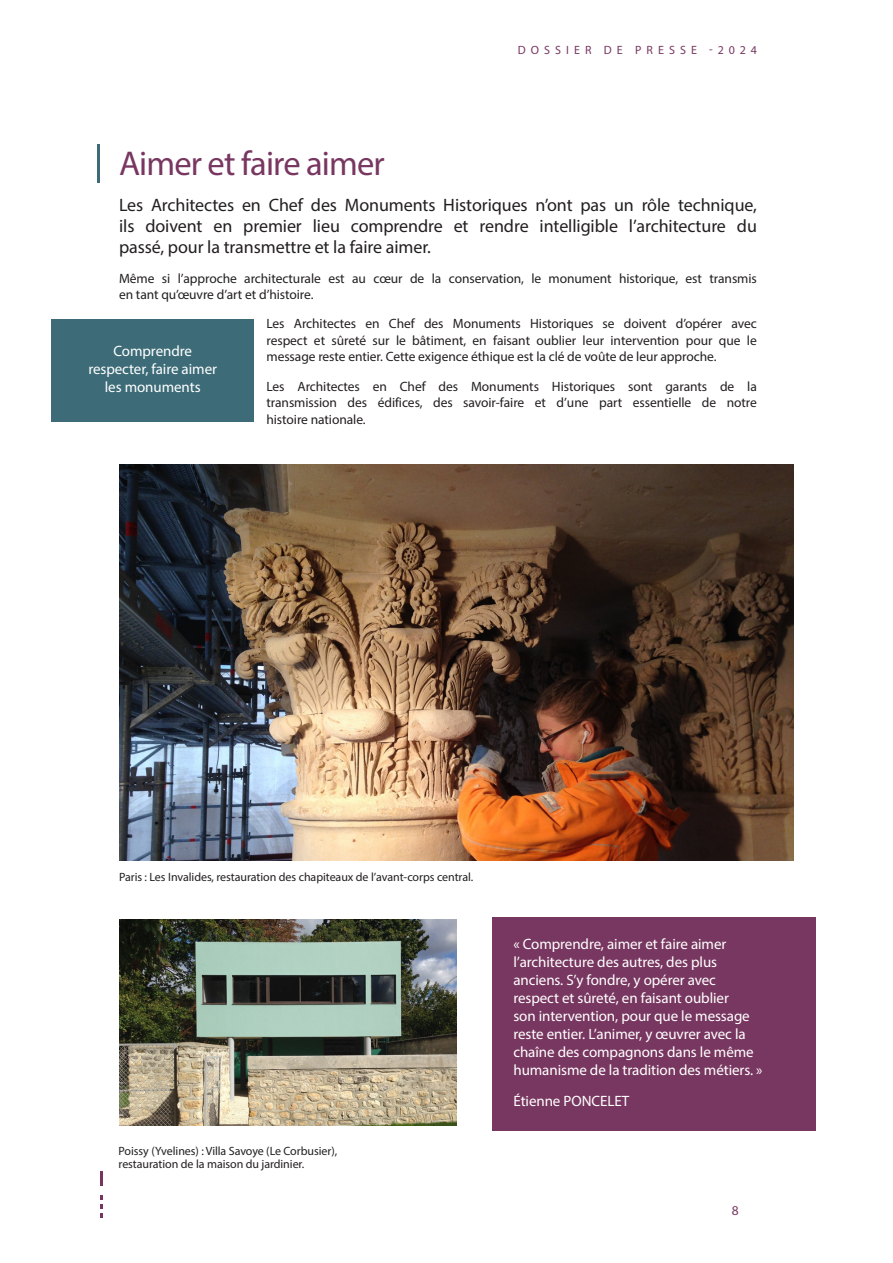
<style>
.page{position:relative;width:893px;height:1263px;background:#fff}
.page>*{position:absolute;margin:0;border:0;box-sizing:border-box;transform-origin:0 0}
.t1{font:34.5px "Myriad Pro";letter-spacing:-.025em;color:#783760}
.t2{font:18px/21px "Myriad Pro";letter-spacing:-.005em;color:#231f20;text-align:justify}
.BlocCouleur2{font:15px/18px "Myriad Pro";letter-spacing:-.005em;color:#fff}
.BlocCouleur1{font:15px/18px "Myriad Pro";letter-spacing:-.005em;color:#fff;text-align:center}
.t3{font:13.5px/16.5px "Myriad Pro";letter-spacing:-.005em;color:#231f20;text-align:justify}
.t4{font:13.5px "Myriad Pro";color:#783760}
.t5{font:12px/13.5px "Myriad Pro";letter-spacing:-.005em;color:#231f20}
.t6{font:12px "Myriad Pro";letter-spacing:.42em;color:#783760}
</style>
<div class="page">
<div style="left:52px;top:319px;width:202px;height:102px;background:#3d6c78"></div>
<img style="left:119px;top:465px;width:675px;height:395px">
<img style="left:119px;top:920px;width:337px;height:206px">
<div style="left:492px;top:917px;width:323px;height:183px;background:#783760"></div>
<div style="left:492px;top:1073px;width:323px;height:58px;background:#783760"></div>
<svg style="left:100px;top:1171px;width:2px;height:15px"></svg>
<svg style="left:100px;top:1195px;width:2px;height:22px"></svg>
<hr style="left:98px;top:144px;width:2px;height:38px;background:#3d6c78">
<p class="t6" style="left:518px;top:42px;width:240px">DOSSIER DE PRESSE -2024</p>
<p class="t1" style="left:119px;top:143px;width:267px">Aimer et faire aimer</p>
<p class="t2" style="left:119px;top:194px;width:639px">Les Architectes en Chef des Monuments Historiques n’ont pas un rôle technique, ils doivent en premier lieu comprendre et rendre intelligible l’architecture du passé, pour la transmettre et la faire aimer.</p>
<p class="t3" style="left:119px;top:269px;width:639px">Même si l’approche architecturale est au cœur de la conservation, le monument historique, est transmis en tant qu’œuvre d’art et d’histoire.</p>
<p class="t3" style="left:266px;top:315px;width:492px">Les Architectes en Chef des Monuments Historiques se doivent d’opérer avec respect et sûreté sur le bâtiment, en faisant oublier leur intervention pour que le message reste entier. Cette exigence éthique est la clé de voûte de leur approche.</p>
<p class="t3" style="left:266px;top:377px;width:492px">Les Architectes en Chef des Monuments Historiques sont garants de la transmission des édifices, des savoir-faire et d’une part essentielle de notre histoire nationale.</p>
<p class="BlocCouleur1" style="left:88px;top:342px;width:130px">Comprendre respecter, faire aimer les monuments</p>
<p class="t5" style="left:119px;top:870px;width:356px">Paris : Les Invalides, restauration des chapiteaux de l’avant-corps central.</p>
<p class="t5" style="left:119px;top:1144px;width:220px">Poissy (Yvelines) : Villa Savoye (Le Corbusier), restauration de la maison du jardinier.</p>
<p class="BlocCouleur2" style="left:513px;top:935px;width:251px">« Comprendre, aimer et faire aimer l’architecture des autres, des plus anciens. S’y fondre, y opérer avec respect et sûreté, en faisant oublier<br>son intervention, pour que le message reste entier. L’animer, y œuvrer avec la chaîne des compagnons dans le même humanisme de la tradition des métiers. »</p>
<p class="BlocCouleur2" style="left:513px;top:1092px;width:117px">Étienne PONCELET</p>
<p class="t4" style="left:732px;top:1202px;width:8px">8</p>
</div>
